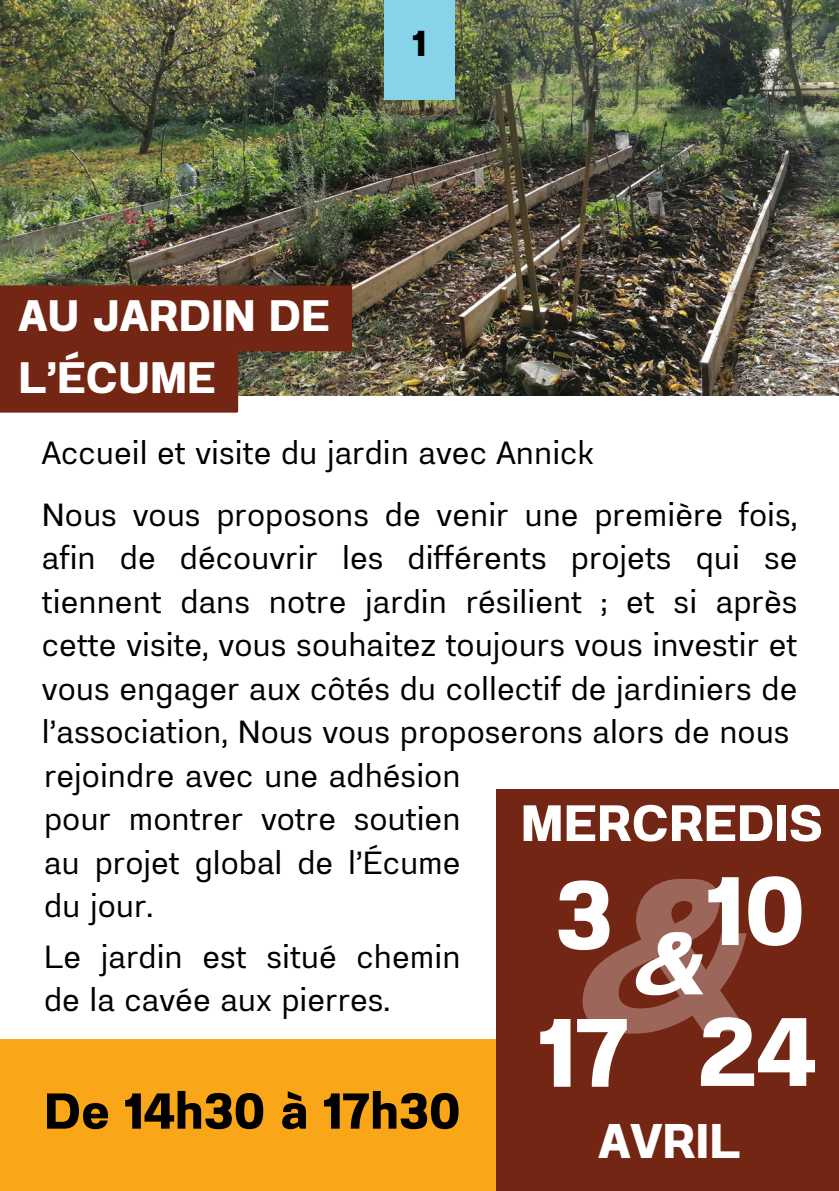
<style>
.page{position:relative;width:839px;height:1191px;background:#fff}
.page>*{position:absolute;margin:0;border:0;box-sizing:border-box;transform-origin:0 0}
.t1{font:italic 700 214.8px "Prachason Neue";color:#fff}
.t2{font:700 96.8px "Prachason Neue";color:#fff}
.t3{font:italic 700 87.8px "Prachason Neue";color:#fff}
.t4{font:700 51px "Prachason Neue";color:#fff}
.t5{font:700 50.2px "Prachason Neue";color:#000}
.t6{font:700 48.6px "Prachason Neue";color:#fff}
.t7{font:700 44px/61.6px "Prachason Neue";color:#fff}
.t8{font:700 36px "Prachason Neue";color:#000}
.t9{font:32px/43.6px "Prachason Neue";color:#000;text-align:justify}
</style>
<div class="page">
<img style="left:0;top:0;width:838px;height:396px">
<div style="left:0;top:1040px;width:667px;height:151px;background:#faa619"></div>
<div style="left:496px;top:789px;width:342px;height:401px;background:#742614"></div>
<div style="left:384px;top:0;width:71px;height:99px;background:#87d4ea"></div>
<svg style="left:0;top:285px;width:352px;height:128px;background:#783624"></svg>
<p class="t8" style="left:413px;top:28px;width:15px">1</p>
<p class="t7" style="left:18px;top:287px;width:313px">AU JARDIN DE<br>L’ÉCUME</p>
<p class="t9" style="left:42px;top:433px;width:553px">Accueil et visite du jardin avec Annick</p>
<p class="t9" style="left:42px;top:494px;width:757px">Nous vous proposons de venir une première fois, afin de découvrir les différents projets qui se tiennent dans notre jardin résilient ; et si après cette visite, vous souhaitez toujours vous investir et vous engager aux côtés du collectif de jardiniers de l’association, Nous vous proposerons alors de nous</p>
<h1 class="t9" style="left:44px;top:755px;width:418px">rejoindre avec une adhésion pour montrer votre soutien au projet global de l’Écume du jour.</h1>
<p class="t9" style="left:44px;top:936px;width:418px">Le jardin est situé chemin de la cavée aux pierres.</p>
<h1 class="t5" style="left:44px;top:1088px;width:418px">De 14h30 à 17h30</h1>
<p class="t4" style="left:520px;top:800px;width:303px">MERCREDIS</p>
<p class="t2" style="left:708px;top:868px;width:98px">10</p>
<h1 class="t1" style="left:583px;top:860px;width:173px">&amp;</h1>
<p class="t2" style="left:556px;top:872px;width:58px">3</p>
<p class="t2" style="left:537px;top:872px;width:97px">14</p>
<p class="t3" style="left:636px;top:924px;width:72px">&amp;</p>
<p class="t2" style="left:698px;top:1008px;width:119px">24</p>
<p class="t2" style="left:540px;top:1009px;width:90px">17</p>
<p class="t6" style="left:598px;top:1119px;width:144px">AVRIL</p>
</div>
